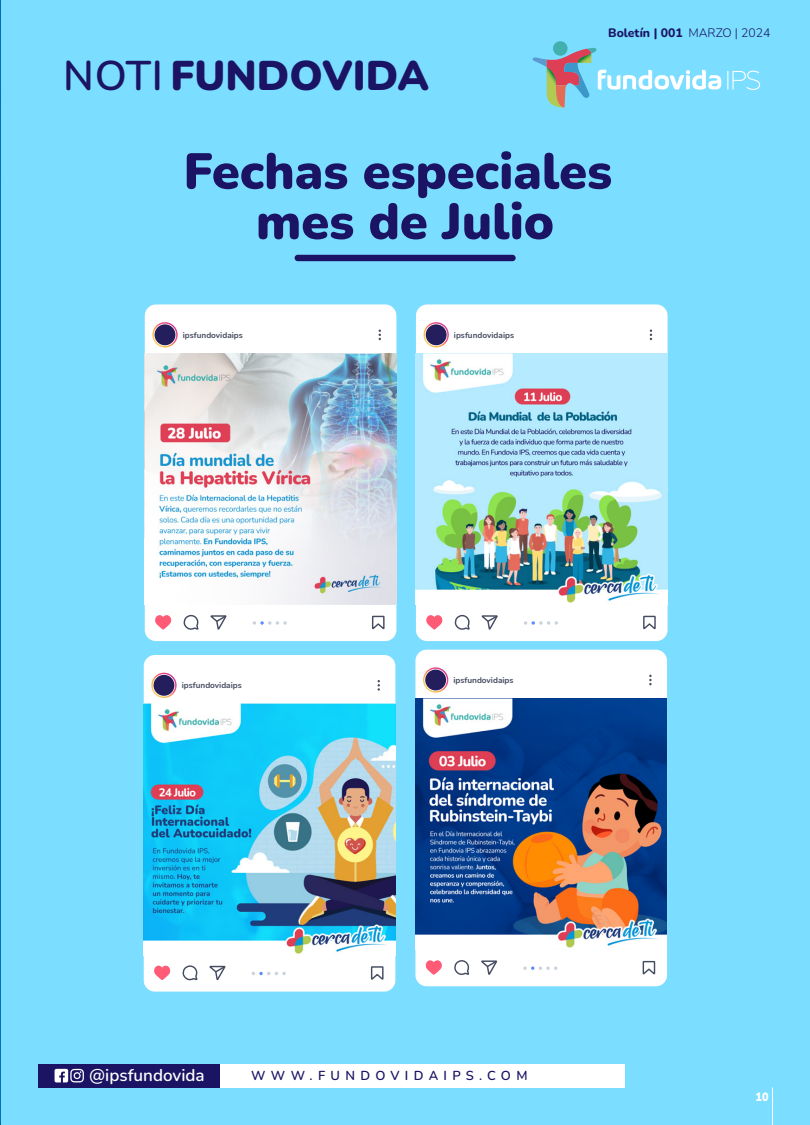
<style>
.page{position:relative;width:810px;height:1125px;background:#7bddff}
.page>*{position:absolute;margin:0;border:0;box-sizing:border-box;transform-origin:0 0}
.t1{font:900 50.32px/50.2px "Nunito";color:#1b1464;text-align:center}
.t2{font:900 41.4px "Nunito";color:#1b1464}
.t3{font:600 17.02px "Nunito";color:#fff}
.t4{font:600 12.98px "Nunito";letter-spacing:.41em;color:#1b1464}
.t5{font:800 12.23px "Nunito";color:#1b1464}
.t6{font:900 12px "Nunito";color:#fff;scale:.9 1}
.t7{font:700 8.25px "Nunito";color:#454b60}
.s1{font-weight:600}
.s2{font-weight:300}
</style>
<div class="page">
<div style="left:295px;top:255px;width:221px;height:6px;background:#1b1464;border-radius:3px"></div>
<div style="left:38px;top:1064px;width:397px;height:23px;background:#1b1464"></div>
<div style="left:220px;top:1064px;width:405px;height:23px;background:#fff"></div>
<svg style="left:55px;top:1069px;width:29px;height:13px"></svg>
<hr style="left:772px;top:1088px;width:1px;height:37px;background:#fff">
<svg style="left:727px;top:71px;width:33px;height:19px"></svg>
<svg style="left:532px;top:41px;width:189px;height:67px"></svg>
<div style="left:145px;top:304px;width:251px;height:337px;background:#fff;border-radius:11px"></div>
<img style="left:145px;top:353px;width:251px;height:252px">
<svg style="left:152px;top:322px;width:26px;height:25px"></svg>
<svg style="left:155px;top:615px;width:17px;height:15px"></svg>
<svg style="left:183px;top:614px;width:16px;height:16px"></svg>
<svg style="left:372px;top:615px;width:13px;height:15px"></svg>
<svg style="left:253px;top:621px;width:34px;height:4px"></svg>
<svg style="left:209px;top:615px;width:19px;height:27px"></svg>
<svg style="left:379px;top:330px;width:2px;height:10px"></svg>
<div style="left:416px;top:304px;width:252px;height:337px;background:#fff;border-radius:11px"></div>
<img style="left:416px;top:353px;width:251px;height:250px">
<svg style="left:424px;top:322px;width:25px;height:25px"></svg>
<svg style="left:426px;top:615px;width:17px;height:15px"></svg>
<svg style="left:454px;top:614px;width:16px;height:16px"></svg>
<svg style="left:643px;top:615px;width:13px;height:15px"></svg>
<svg style="left:524px;top:621px;width:34px;height:4px"></svg>
<svg style="left:481px;top:615px;width:18px;height:27px"></svg>
<svg style="left:650px;top:330px;width:2px;height:10px"></svg>
<div style="left:415px;top:650px;width:252px;height:336px;background:#fff;border-radius:11px"></div>
<img style="left:415px;top:698px;width:252px;height:250px">
<svg style="left:423px;top:667px;width:25px;height:26px"></svg>
<svg style="left:425px;top:960px;width:17px;height:15px"></svg>
<svg style="left:454px;top:960px;width:16px;height:15px"></svg>
<svg style="left:642px;top:960px;width:14px;height:15px"></svg>
<svg style="left:523px;top:966px;width:35px;height:4px"></svg>
<svg style="left:480px;top:960px;width:18px;height:27px"></svg>
<svg style="left:649px;top:675px;width:3px;height:10px"></svg>
<div style="left:144px;top:655px;width:251px;height:337px;background:#fff;border-radius:11px"></div>
<img style="left:144px;top:704px;width:251px;height:250px">
<svg style="left:151px;top:673px;width:26px;height:25px"></svg>
<svg style="left:154px;top:966px;width:17px;height:14px"></svg>
<svg style="left:182px;top:965px;width:16px;height:16px"></svg>
<svg style="left:370px;top:966px;width:14px;height:14px"></svg>
<svg style="left:252px;top:972px;width:34px;height:3px"></svg>
<svg style="left:208px;top:965px;width:19px;height:27px"></svg>
<svg style="left:378px;top:680px;width:2px;height:11px"></svg>
<hr style="left:0;top:0;width:1px;height:1122px;background:#0071bc">
<h2 class="t2" style="left:63px;top:45px;width:368px"><span class="s1">NOTI</span> FUNDOVIDA</h2>
<h3 class="t5" style="left:608px;top:25px;width:164px">Boletín | 001 <span class="s2">MARZO | 2024</span></h3>
<h1 class="t1" style="left:184px;top:144px;width:430px">Fechas especiales mes de Julio</h1>
<p class="t7" style="left:183px;top:329px;width:62px">ipsfundovidaips</p>
<p class="t7" style="left:454px;top:329px;width:62px">ipsfundovidaips</p>
<p class="t7" style="left:182px;top:679px;width:62px">ipsfundovidaips</p>
<p class="t7" style="left:453px;top:674px;width:62px">ipsfundovidaips</p>
<h3 class="t3" style="left:89px;top:1063px;width:117px">@ipsfundovida</h3>
<h3 class="t4" style="left:251px;top:1066px;width:278px">WWW.FUNDOVIDAIPS.COM</h3>
<h3 class="t6" style="left:756px;top:1088px;width:16px">10</h3>
</div>
